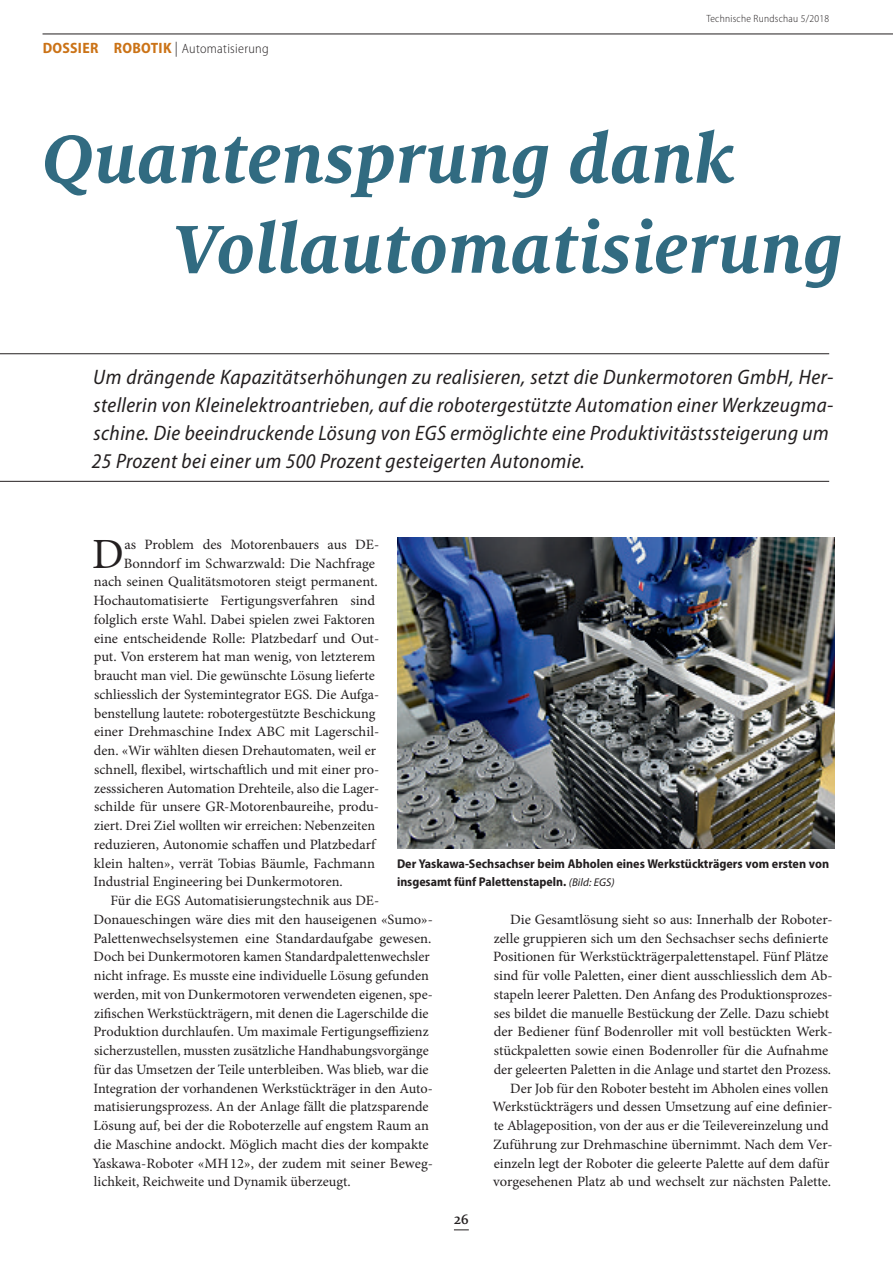
<style>
.page{position:relative;width:893px;height:1263px;background:#fff}
.page>*{position:absolute;margin:0;border:0;box-sizing:border-box;transform-origin:0 0}
.t1{font:italic 700 75px/90px "Milo Serif Pro";letter-spacing:.005em;color:#316b81}
.t2{font:43.05px "Minion Pro";color:#231f20}
.t3{font:italic semi-condensed 21px/28px "Myriad Pro";letter-spacing:.02em;color:#231f20}
.t4{font:500 15px "Milo Serif Pro";color:#231f20}
.t5{font:14.25px "Minion Pro";color:#231f20}
.t6{font:300 semi-condensed 13.5px "Myriad Pro";letter-spacing:.025em;color:#231f20}
.t7{font:700 semi-condensed 12.75px/18.8px "Myriad Pro";color:#231f20}
.t8{font:300 semi-condensed 10.5px "Myriad Pro";letter-spacing:.025em;color:#231f20}
.s1{font-weight:700;font-size:15px;color:#cb7317}
.s2{font-size:15px}
.s3{font-weight:400;font-style:italic;font-stretch:normal;font-size:11.25px}
</style>
<div class="page">
<svg style="left:454px;top:1229px;width:15px;height:1px"></svg>
<hr style="left:43px;top:34px;width:850px;height:1px;background:#231f20">
<hr style="left:0;top:353px;width:829px;height:1px;background:#231f20">
<hr style="left:0;top:481px;width:829px;height:1px;background:#231f20">
<img style="left:397px;top:537px;width:438px;height:312px">
<p class="t6" style="left:43px;top:41px;width:228px"><span class="s1">Dossier robotik</span> <span class="s2">|</span> Automatisierung</p>
<p class="t8" style="left:706px;top:13px;width:124px">Technische Rundschau 5/2018</p>
<h1 class="t1" style="left:172px;top:113px;width:673px;text-indent:-129px">Quantensprung dank<br>Vollautomatisierung</h1>
<p class="t3" style="left:92px;top:363px;width:743px">Um drängende Kapazitätserhöhungen zu realisieren, setzt die Dunkermotoren GmbH, Her&shy;stellerin von Kleinelektroantrieben, auf die robotergestützte Automation einer Werkzeugma&shy;schine. Die beeindruckende Lösung von EGS ermöglichte eine Produktivitästssteigerung um 25 Prozent bei einer um 500 Prozent gesteigerten Autonomie.</p>
<h2 class="t2" style="left:92px;top:527px;width:33px">D</h2>
<p class="t5" style="left:124px;top:535px;width:256px">as Problem des Motorenbauers aus DE-</p>
<p class="t5" style="left:124px;top:554px;width:253px">Bonndorf im Schwarzwald: Die Nachfrage</p>
<p class="t5" style="left:94px;top:573px;width:285px">nach seinen Qualitätsmotoren steigt permanent.</p>
<p class="t5" style="left:93px;top:592px;width:283px">Hochautomatisierte Fertigungsverfahren sind</p>
<p class="t5" style="left:94px;top:611px;width:283px">folglich erste Wahl. Dabei spielen zwei Faktoren</p>
<p class="t5" style="left:94px;top:629px;width:287px">eine entscheidende Rolle: Platzbedarf und Out-</p>
<p class="t5" style="left:94px;top:648px;width:283px">put. Von ersterem hat man wenig, von letzterem</p>
<p class="t5" style="left:94px;top:667px;width:282px">braucht man viel. Die gewünschte Lösung lieferte</p>
<p class="t5" style="left:94px;top:686px;width:287px">schliesslich der Systemintegrator EGS. Die Aufga-</p>
<p class="t5" style="left:94px;top:704px;width:283px">benstellung lautete: robotergestützte Beschickung</p>
<p class="t5" style="left:94px;top:723px;width:287px">einer Drehmaschine Index ABC mit Lagerschil-</p>
<p class="t5" style="left:94px;top:742px;width:284px">den. «Wir wählten diesen Drehautomaten, weil er</p>
<p class="t5" style="left:94px;top:761px;width:286px">schnell, flexibel, wirtschaftlich und mit einer pro-</p>
<p class="t5" style="left:94px;top:779px;width:287px">zesssicheren Automation Drehteile, also die Lager-</p>
<p class="t5" style="left:94px;top:798px;width:287px">schilde für unsere GR-Motorenbaureihe, produ-</p>
<p class="t5" style="left:94px;top:817px;width:283px">ziert. Drei Ziel wollten wir erreichen: Nebenzeiten</p>
<p class="t5" style="left:94px;top:836px;width:283px">reduzieren, Autonomie schaffen und Platzbedarf</p>
<p class="t5" style="left:94px;top:854px;width:283px">klein halten», verrät Tobias Bäumle, Fachmann</p>
<p class="t5" style="left:93px;top:873px;width:251px">Industrial Engineering bei Dunkermotoren.</p>
<p class="t5" style="left:111px;top:892px;width:270px">Für die EGS Automatisierungstechnik aus DE-</p>
<p class="t5" style="left:94px;top:911px;width:341px">Donaueschingen wäre dies mit den hauseigenen «Sumo»-</p>
<p class="t5" style="left:93px;top:929px;width:340px">Palettenwechselsystemen eine Standardaufgabe gewesen.</p>
<p class="t5" style="left:94px;top:948px;width:338px">Doch bei Dunkermotoren kamen Standardpalettenwechsler</p>
<p class="t5" style="left:94px;top:967px;width:336px">nicht infrage. Es musste eine individuelle Lösung gefunden</p>
<p class="t5" style="left:93px;top:986px;width:341px">werden, mit von Dunkermotoren verwendeten eigenen, spe-</p>
<p class="t5" style="left:94px;top:1004px;width:336px">zifischen Werkstückträgern, mit denen die Lagerschilde die</p>
<p class="t5" style="left:93px;top:1023px;width:337px">Produktion durchlaufen. Um maximale Fertigungseffizienz</p>
<p class="t5" style="left:94px;top:1042px;width:336px">sicherzustellen, mussten zusätzliche Handhabungsvorgänge</p>
<p class="t5" style="left:94px;top:1061px;width:336px">für das Umsetzen der Teile unterbleiben. Was blieb, war die</p>
<p class="t5" style="left:93px;top:1079px;width:341px">Integration der vorhandenen Werkstückträger in den Auto-</p>
<p class="t5" style="left:94px;top:1098px;width:336px">matisierungsprozess. An der Anlage fällt die platzsparende</p>
<p class="t5" style="left:93px;top:1117px;width:337px">Lösung auf, bei der die Roboterzelle auf engstem Raum an</p>
<p class="t5" style="left:94px;top:1136px;width:336px">die Maschine andockt. Möglich macht dies der kompakte</p>
<p class="t5" style="left:92px;top:1154px;width:342px">Yaskawa-Roboter «MH12», der zudem mit seiner Beweg-</p>
<p class="t5" style="left:94px;top:1173px;width:258px">lichkeit, Reichweite und Dynamik überzeugt.</p>
<p class="t7" style="left:397px;top:854px;width:434px">Der Yaskawa-sechsachser beim Abholen eines Werkstückträgers vom ersten von insgesamt fünf Palettenstapeln. <span class="s3">(Bild: EGS)</span></p>
<p class="t5" style="left:510px;top:911px;width:324px">Die Gesamtlösung sieht so aus: Innerhalb der Roboter-</p>
<p class="t5" style="left:494px;top:929px;width:336px">zelle gruppieren sich um den Sechsachser sechs definierte</p>
<p class="t5" style="left:493px;top:948px;width:337px">Positionen für Werkstückträgerpalettenstapel. Fünf Plätze</p>
<p class="t5" style="left:494px;top:967px;width:340px">sind für volle Paletten, einer dient ausschliesslich dem Ab-</p>
<p class="t5" style="left:494px;top:986px;width:340px">stapeln leerer Paletten. Den Anfang des Produktionsprozes-</p>
<p class="t5" style="left:494px;top:1004px;width:337px">ses bildet die manuelle Bestückung der Zelle. Dazu schiebt</p>
<p class="t5" style="left:494px;top:1023px;width:340px">der Bediener fünf Bodenroller mit voll bestückten Werk-</p>
<p class="t5" style="left:494px;top:1042px;width:336px">stückpaletten sowie einen Bodenroller für die Aufnahme</p>
<p class="t5" style="left:494px;top:1061px;width:339px">der geleerten Paletten in die Anlage und startet den Prozess.</p>
<p class="t5" style="left:510px;top:1079px;width:320px">Der Job für den Roboter besteht im Abholen eines vollen</p>
<p class="t5" style="left:493px;top:1098px;width:342px">Werkstückträgers und dessen Umsetzung auf eine definier-</p>
<p class="t5" style="left:494px;top:1117px;width:336px">te Ablageposition, von der aus er die Teilevereinzelung und</p>
<p class="t5" style="left:493px;top:1136px;width:341px">Zuführung zur Drehmaschine übernimmt. Nach dem Ver-</p>
<p class="t5" style="left:494px;top:1154px;width:337px">einzeln legt der Roboter die geleerte Palette auf dem dafür</p>
<p class="t5" style="left:493px;top:1173px;width:340px">vorgesehenen Platz ab und wechselt zur nächsten Palette.</p>
<p class="t4" style="left:454px;top:1210px;width:16px">26</p>
</div>
